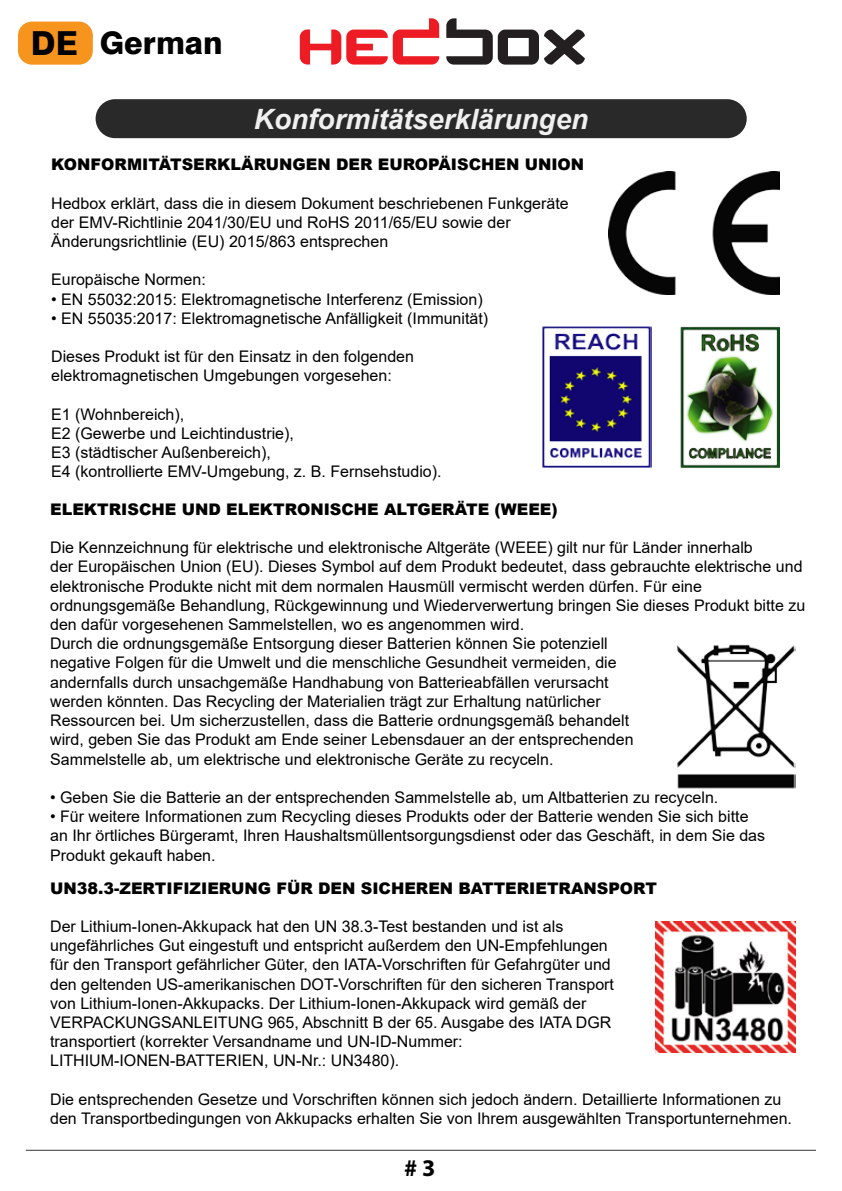
<style>
.page{position:relative;width:842px;height:1191px;background:#fff}
.page>*{position:absolute;margin:0;border:0;box-sizing:border-box;transform-origin:0 0}
.t1{font:800 31.2px "Swiss 721 BT";color:#000}
.t2{font:italic 700 28px "Arial";color:#f0f0f0}
.t3{font:700 24px "Myriad Pro";color:#000}
.t4{font:16px/19.2px "Arial";color:#000}
.t5{font:900 16px "Arial";color:#000}
.s1{font-size:33.2px}
</style>
<div class="page">
<svg style="left:300px;top:18px;width:139px;height:47px"></svg>
<svg style="left:446px;top:18px;width:139px;height:47px"></svg>
<div style="left:96px;top:99px;width:651px;height:39px;background:#292929;border-radius:19px"></div>
<img style="left:677px;top:644px;width:119px;height:145px">
<img style="left:608px;top:172px;width:172px;height:122px">
<img style="left:542px;top:326px;width:109px;height:142px">
<img style="left:680px;top:326px;width:100px;height:141px">
<img style="left:655px;top:921px;width:141px;height:131px">
<hr style="left:26px;top:1149px;width:790px;height:1px;background:#373435">
<div style="left:18px;top:22px;width:75px;height:43px;background:#f7941e;border-radius:14px"></div>
<h1 class="t1" style="left:31px;top:24px;width:193px"><span class="s1">DE</span> German</h1>
<h2 class="t2" style="left:254px;top:101px;width:336px">Konformitätserklärungen</h2>
<p class="t5" style="left:51px;top:153px;width:535px">KONFORMITÄTSERKLÄRUNGEN DER EUROPÄISCHEN UNION</p>
<p class="t4" style="left:51px;top:193px;width:519px">Hedbox erklärt, dass die in diesem Dokument beschriebenen Funkgeräte der EMV-Richtlinie 2041/30/EU und RoHS 2011/65/EU sowie der<br>Änderungsrichtlinie (EU) 2015/863 entsprechen</p>
<p class="t4" style="left:51px;top:270px;width:156px">Europäische Normen:</p>
<p class="t4" style="left:51px;top:289px;width:433px">• EN 55032:2015: Elektromagnetische Interferenz (Emission)</p>
<p class="t4" style="left:51px;top:308px;width:438px">• EN 55035:2017: Elektromagnetische Anfälligkeit (Immunität)</p>
<p class="t4" style="left:51px;top:347px;width:364px">Dieses Produkt ist für den Einsatz in den folgenden elektromagnetischen Umgebungen vorgesehen:</p>
<p class="t4" style="left:51px;top:404px;width:392px">E1 (Wohnbereich),<br>E2 (Gewerbe und Leichtindustrie),<br>E3 (städtischer Außenbereich),<br>E4 (kontrollierte EMV-Umgebung, z. B. Fernsehstudio).</p>
<p class="t5" style="left:50px;top:497px;width:509px">ELEKTRISCHE UND ELEKTRONISCHE ALTGERÄTE (WEEE)</p>
<p class="t4" style="left:50px;top:538px;width:757px">Die Kennzeichnung für elektrische und elektronische Altgeräte (WEEE) gilt nur für Länder innerhalb<br>der Europäischen Union (EU). Dieses Symbol auf dem Produkt bedeutet, dass gebrauchte elektrische und elektronische Produkte nicht mit dem normalen Hausmüll vermischt werden dürfen. Für eine ordnungsgemäße Behandlung, Rückgewinnung und Wiederverwertung bringen Sie dieses Produkt bitte zu den dafür vorgesehenen Sammelstellen, wo es angenommen wird.<br>Durch die ordnungsgemäße Entsorgung dieser Batterien können Sie potenziell<br>negative Folgen für die Umwelt und die menschliche Gesundheit vermeiden, die<br>andernfalls durch unsachgemäße Handhabung von Batterieabfällen verursacht<br>werden könnten. Das Recycling der Materialien trägt zur Erhaltung natürlicher<br>Ressourcen bei. Um sicherzustellen, dass die Batterie ordnungsgemäß behandelt<br>wird, geben Sie das Produkt am Ende seiner Lebensdauer an der entsprechenden<br>Sammelstelle ab, um elektrische und elektronische Geräte zu recyceln.</p>
<p class="t4" style="left:50px;top:787px;width:670px">• Geben Sie die Batterie an der entsprechenden Sammelstelle ab, um Altbatterien zu recyceln.</p>
<p class="t4" style="left:50px;top:807px;width:716px">• Für weitere Informationen zum Recycling dieses Produkts oder der Batterie wenden Sie sich bitte an Ihr örtliches Bürgeramt, Ihren Haushaltsmüllentsorgungsdienst oder das Geschäft, in dem Sie das<br>Produkt gekauft haben.</p>
<p class="t5" style="left:50px;top:876px;width:608px">UN38.3-ZERTIFIZIERUNG FÜR DEN SICHEREN BATTERIETRANSPORT</p>
<p class="t4" style="left:50px;top:916px;width:565px">Der Lithium-Ionen-Akkupack hat den UN 38.3-Test bestanden und ist als ungefährliches Gut eingestuft und entspricht außerdem den UN-Empfehlungen für den Transport gefährlicher Güter, den IATA-Vorschriften für Gefahrgüter und den geltenden US-amerikanischen DOT-Vorschriften für den sicheren Transport von Lithium-Ionen-Akkupacks. Der Lithium-Ionen-Akkupack wird gemäß der VERPACKUNGSANLEITUNG 965, Abschnitt B der 65. Ausgabe des IATA DGR transportiert (korrekter Versandname und UN-ID-Nummer:<br>LITHIUM-IONEN-BATTERIEN, UN-Nr.: UN3480).</p>
<p class="t4" style="left:50px;top:1089px;width:743px">Die entsprechenden Gesetze und Vorschriften können sich jedoch ändern. Detaillierte Informationen zu den Transportbedingungen von Akkupacks erhalten Sie von Ihrem ausgewählten Transportunternehmen.</p>
<h3 class="t3" style="left:404px;top:1152px;width:33px"># 3</h3>
</div>
